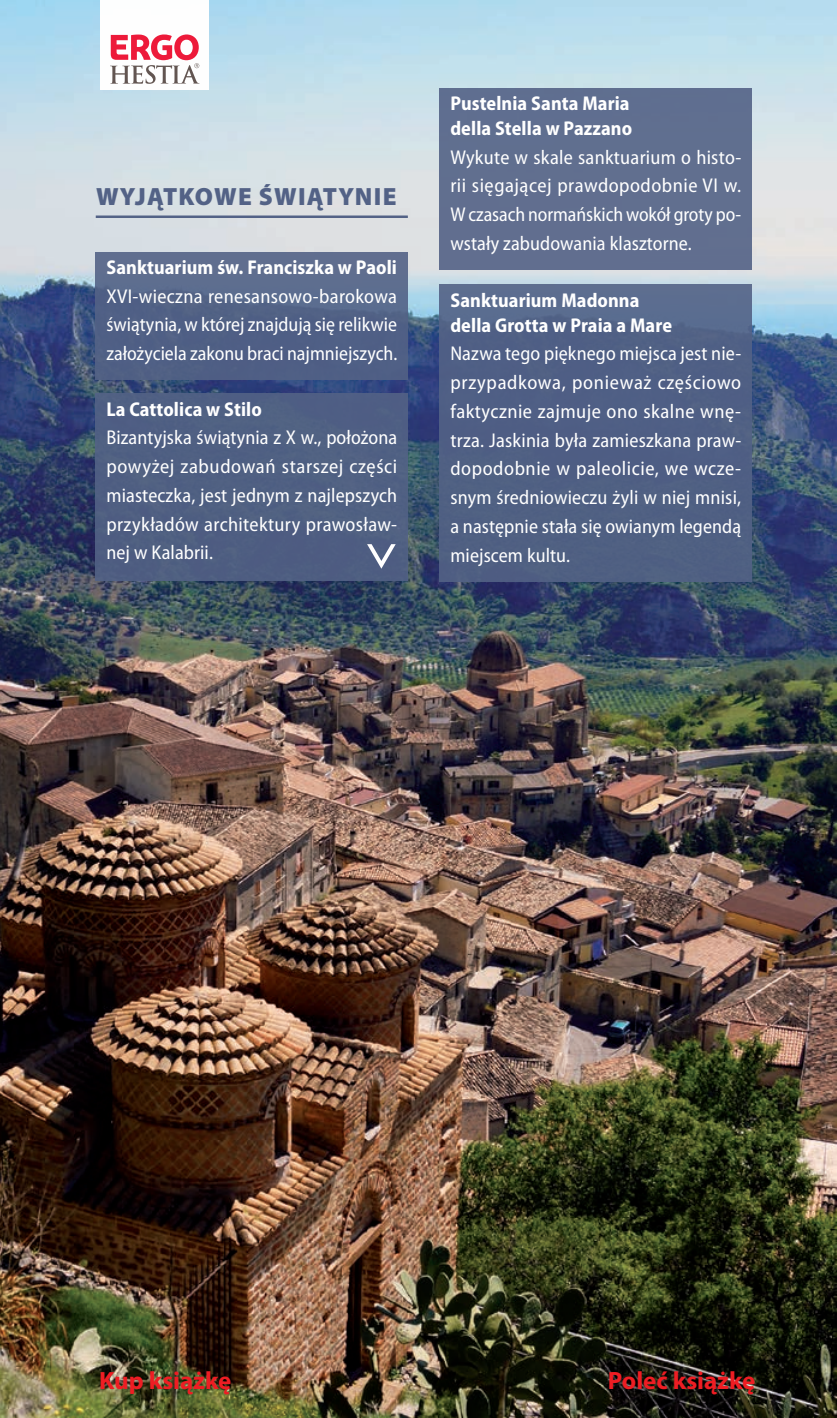
<style>
.page{position:relative;width:837px;height:1418px;background:#fff}
.page>*{position:absolute;margin:0;border:0;box-sizing:border-box;transform-origin:0 0}
.t1{font:700 25px "Myriad Pro";color:#ee1d23}
.t2{font:900 25px "Myriad Pro";letter-spacing:.05em;color:#536286}
.t3{font:semi-condensed 20px/28.8px "Myriad Pro";letter-spacing:.005em;color:#fff;text-align:justify}
.t4{font:700 semi-condensed 20px/25px "Myriad Pro";letter-spacing:.005em;color:#fff}
</style>
<div class="page">
<img style="left:0;top:0;width:836px;height:1417px">
<hr style="left:96px;top:215px;width:311px;height:3px;background:#536286">
<div style="left:96px;top:393px;width:311px;height:188px;background:#536286"></div>
<div style="left:439px;top:88px;width:312px;height:182px;background:#616f8f"></div>
<div style="left:439px;top:284px;width:312px;height:298px;background:#536286"></div>
<div style="left:96px;top:252px;width:311px;height:127px;background:linear-gradient(to right,#546487,#56668a)"></div>
<svg style="left:367px;top:544px;width:28px;height:24px"></svg>
<div style="left:100px;top:0;width:109px;height:90px;background:#fff"></div>
<svg style="left:110px;top:34px;width:89px;height:50px"></svg>
<p class="t2" style="left:96px;top:180px;width:302px">WYJĄTKOWE ŚWIĄTYNIE</p>
<p class="t4" style="left:106px;top:255px;width:292px">Sanktuarium św. Franciszka w Paoli</p>
<p class="t3" style="left:106px;top:282px;width:292px">XVI-wieczna renesansowo-barokowa świątynia, w której znajdują się relikwie założyciela zakonu braci najmniejszych.</p>
<p class="t4" style="left:106px;top:396px;width:157px">La Cattolica w Stilo</p>
<p class="t3" style="left:106px;top:423px;width:292px">Bizantyjska świątynia z X w., położona powyżej zabudowań starszej części miasteczka, jest jednym z najlepszych przykładów architektury prawosław&shy;nej w Kalabrii.</p>
<p class="t4" style="left:450px;top:91px;width:183px">Pustelnia Santa Maria della Stella w Pazzano</p>
<p class="t3" style="left:450px;top:143px;width:292px">Wykute w skale sanktuarium o histo&shy;rii sięgającej prawdopodobnie VI w.<br>W czasach normańskich wokół groty po&shy;wstały zabudowania klasztorne.</p>
<p class="t4" style="left:450px;top:287px;width:223px">Sanktuarium Madonna della Grotta w Praia a Mare</p>
<p class="t3" style="left:450px;top:340px;width:292px">Nazwa tego pięknego miejsca jest nie&shy;przypadkowa, ponieważ częściowo faktycznie zajmuje ono skalne wnę&shy;trza. Jaskinia była zamieszkana praw&shy;dopodobnie w paleolicie, we wcze&shy;snym średniowieczu żyli w niej mnisi, a następnie stała się owianym legendą miejscem kultu.</p>
<p class="t1" style="left:99px;top:1364px;width:134px">Kup książkę</p>
<p class="t1" style="left:607px;top:1364px;width:149px">Poleć książkę</p>
</div>
